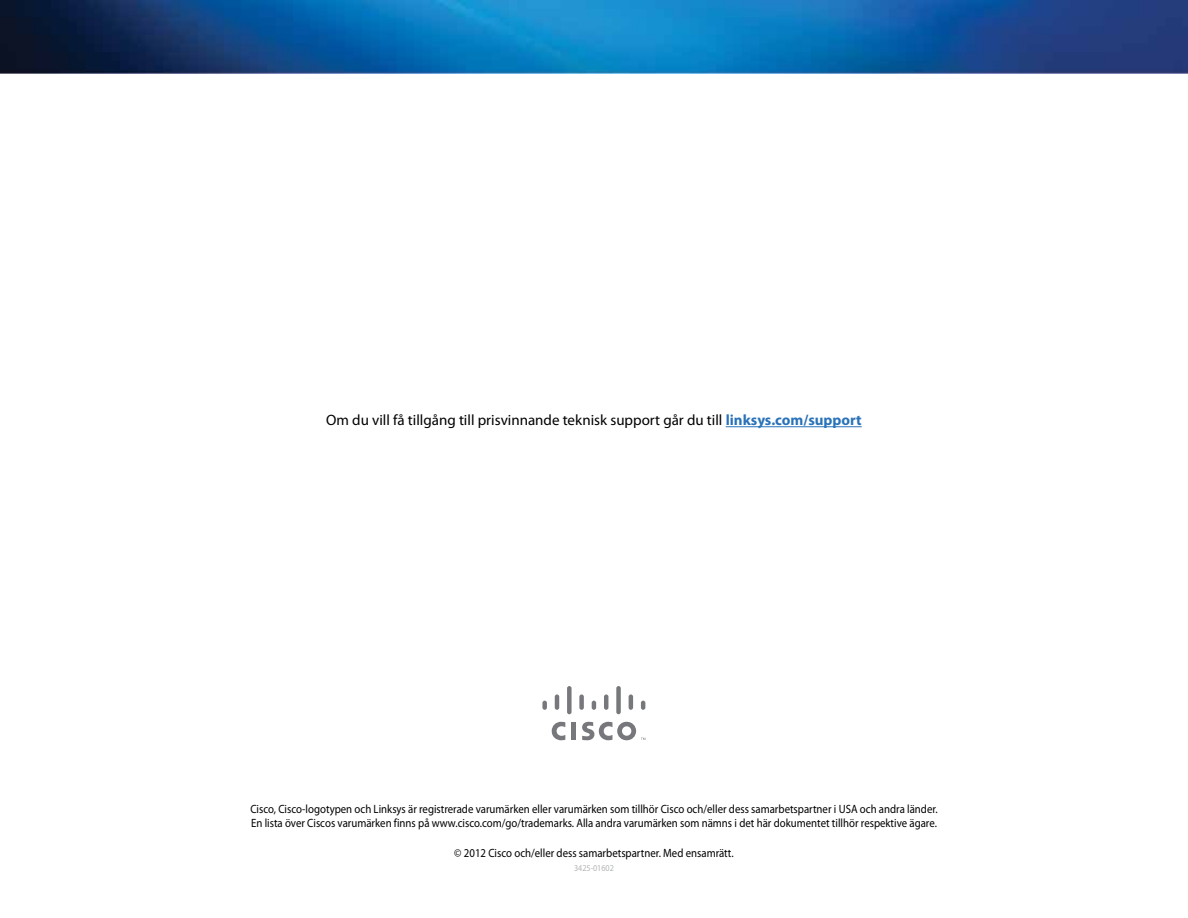
<style>
.page{position:relative;width:1188px;height:918px;background:#fff}
.page>*{position:absolute;margin:0;border:0;box-sizing:border-box;transform-origin:0 0}
.t1{font:15px "Myriad Pro";color:#000}
.t2{font:12px/14.4px "Myriad Pro";color:#000;scale:.9 1}
.t3{font:9px "Myriad Pro";color:#b1b4b6;scale:.9 1}
.s1{font-weight:700;color:#2972b9}
</style>
<div class="page">
<img style="left:0;top:0;width:1188px;height:73px">
<hr style="left:726px;top:426px;width:136px;height:1px;background:#2972b9">
<hr style="left:572px;top:722px;width:4px;height:18px;background:#77787b">
<svg style="left:552px;top:722px;width:13px;height:18px"></svg>
<div style="left:542px;top:701px;width:5px;height:9px;background:#77787b;border-radius:2px"></div>
<hr style="left:555px;top:694px;width:4px;height:16px;background:#77787b;border-radius:2px">
<div style="left:567px;top:686px;width:5px;height:28px;background:#77787b;border-radius:2px"></div>
<div style="left:579px;top:694px;width:5px;height:16px;background:#77787b;border-radius:2px"></div>
<svg style="left:592px;top:701px;width:4px;height:9px"></svg>
<hr style="left:604px;top:694px;width:4px;height:16px;background:#77787b;border-radius:2px">
<div style="left:616px;top:686px;width:5px;height:28px;background:#77787b;border-radius:2px"></div>
<hr style="left:629px;top:694px;width:4px;height:16px;background:#77787b;border-radius:2px">
<svg style="left:641px;top:701px;width:4px;height:9px"></svg>
<svg style="left:582px;top:722px;width:63px;height:18px"></svg>
<p class="t1" style="left:326px;top:411px;width:537px">Om du vill få tillgång till prisvinnande teknisk support går du till <span class="s1">linksys.com/support</span></p>
<p class="t2" style="left:250px;top:802px;width:764px">Cisco, Cisco-logotypen och Linksys är registrerade varumärken eller varumärken som tillhör Cisco och/eller dess samarbetspartner i USA och andra länder.<br>En lista över Ciscos varumärken finns på www.cisco.com/go/trademarks. Alla andra varumärken som nämns i det här dokumentet tillhör respektive ägare.</p>
<p class="t2" style="left:454px;top:845px;width:311px">© 2012 Cisco och/eller dess samarbetspartner. Med ensamrätt.</p>
<p class="t3" style="left:574px;top:862px;width:46px">3425-01602</p>
</div>
